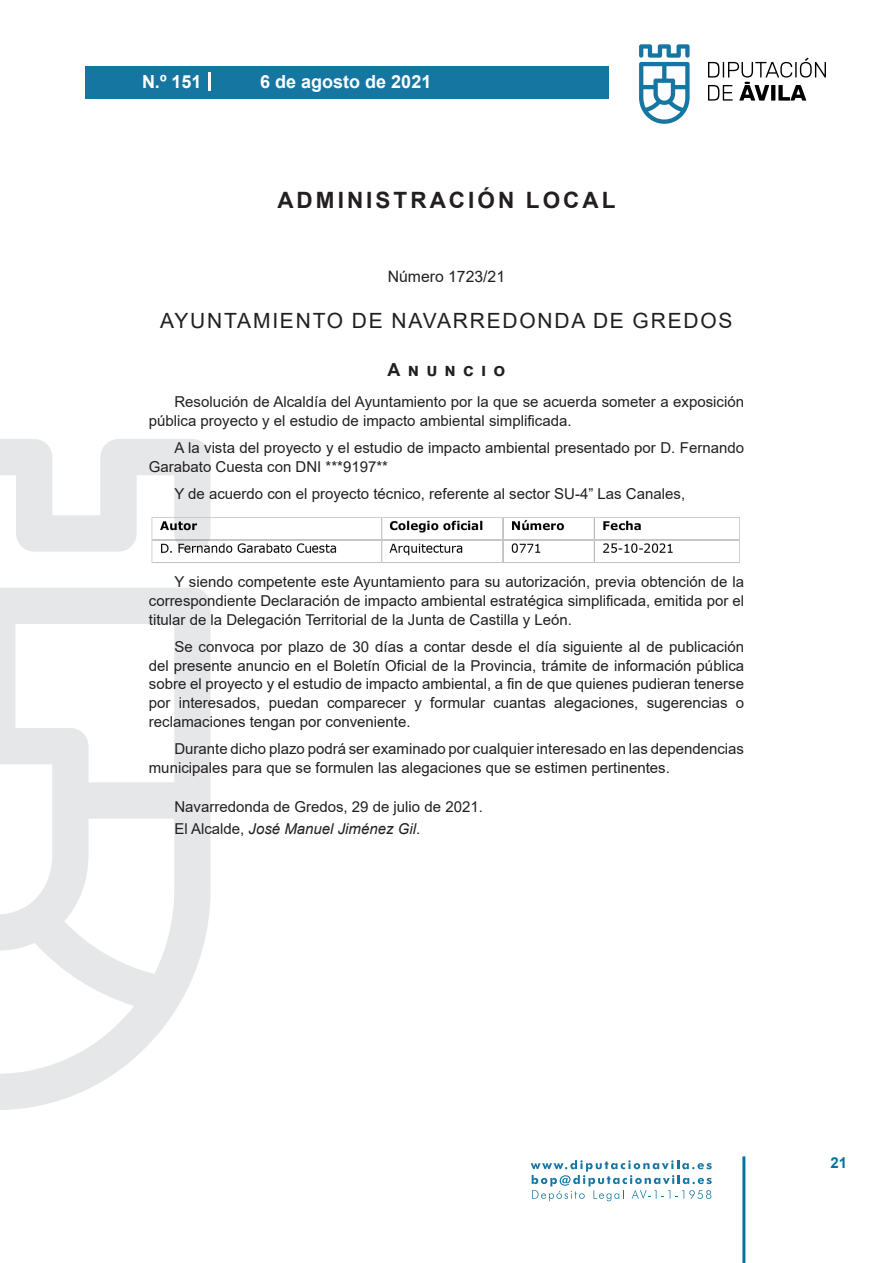
<style>
.page{position:relative;width:893px;height:1263px;background:#fff}
.page>*{position:absolute;margin:0;border:0;box-sizing:border-box;transform-origin:0 0}
.h1__secion{font:700 22.5px "Arial";letter-spacing:.135em;color:#231f20}
.h2__organismo{font:21px "Arial";letter-spacing:.085em;color:#231f20}
.t1{font:700 18px "Arial";color:#fff}
.anuncio{font:700 18px "Arial";letter-spacing:.4em;color:#231f20}
.numero{font:15.75px "Arial";color:#231f20}
.texto_normal{font:15px/18.8px "Arial";color:#231f20}
.fecha{font:15px "Arial";color:#231f20}
.firma{font:italic 15px "Arial";color:#231f20}
.t2{font:700 15px "Arial";color:#04739f}
.s1{font-style:normal}
</style>
<div class="page">
<svg style="left:531px;top:1160px;width:181px;height:41px"></svg>
<div style="left:85px;top:66px;width:523px;height:33px;background:#1676a2"></div>
<svg style="left:639px;top:44px;width:51px;height:80px"></svg>
<svg style="left:708px;top:58px;width:118px;height:43px"></svg>
<hr style="left:742px;top:1156px;width:3px;height:107px;background:#04739f">
<svg style="left:208px;top:72px;width:2px;height:18px"></svg>
<svg style="left:0;top:439px;width:211px;height:671px"></svg>
<img style="left:148px;top:517px;width:591px;height:50px">
<p class="t1" style="left:142px;top:69px;width:61px">N.º 151</p>
<p class="t1" style="left:260px;top:69px;width:173px">6 de agosto de 2021</p>
<p class="h1__secion" style="left:277px;top:184px;width:340px">ADMINISTRACIÓN LOCAL</p>
<p class="numero" style="left:388px;top:266px;width:119px">Número 1723/21</p>
<p class="h2__organismo" style="left:160px;top:307px;width:574px">AYUNTAMIENTO DE NAVARREDONDA DE GREDOS</p>
<p class="anuncio" style="left:388px;top:356px;width:119px">Anuncio</p>
<p class="texto_normal" style="left:149px;top:392px;width:597px;text-indent:26px">Resolución de Alcaldía del Ayuntamiento por la que se acuerda someter a exposición pública proyecto y el estudio de impacto ambiental simplificada.</p>
<p class="texto_normal" style="left:149px;top:438px;width:597px;text-indent:26px">A la vista del proyecto y el estudio de impacto ambiental presentado por D. Fernando<br>Garabato Cuesta con DNI ***9197**</p>
<p class="texto_normal" style="left:174px;top:484px;width:512px">Y de acuerdo con el proyecto técnico, referente al sector SU-4” Las Canales,</p>
<p class="texto_normal" style="left:149px;top:572px;width:597px;text-align:justify;text-indent:26px">Y siendo competente este Ayuntamiento para su autorización, previa obtención de la correspondiente Declaración de impacto ambiental estratégica simplificada, emitida por el titular de la Delegación Territorial de la Junta de Castilla y León.</p>
<p class="texto_normal" style="left:149px;top:637px;width:597px;text-align:justify;text-indent:26px">Se convoca por plazo de 30 días a contar desde el día siguiente al de publicación del presente anuncio en el Boletín Oficial de la Provincia, trámite de información pública sobre el proyecto y el estudio de impacto ambiental, a fin de que quienes pudieran tenerse por interesados, puedan comparecer y formular cuantas alegaciones, sugerencias o reclamaciones tengan por conveniente.</p>
<p class="texto_normal" style="left:149px;top:739px;width:597px;text-indent:26px">Durante dicho plazo podrá ser examinado por cualquier interesado en las dependencias municipales para que se formulen las alegaciones que se estimen pertinentes.</p>
<p class="fecha" style="left:174px;top:796px;width:310px">Navarredonda de Gredos, 29 de julio de 2021.</p>
<p class="firma" style="left:174px;top:819px;width:247px"><span class="s1">El Alcalde,</span> José Manuel Jiménez Gil<span class="s1">.</span></p>
<p class="t2" style="left:831px;top:1152px;width:18px">21</p>
</div>
